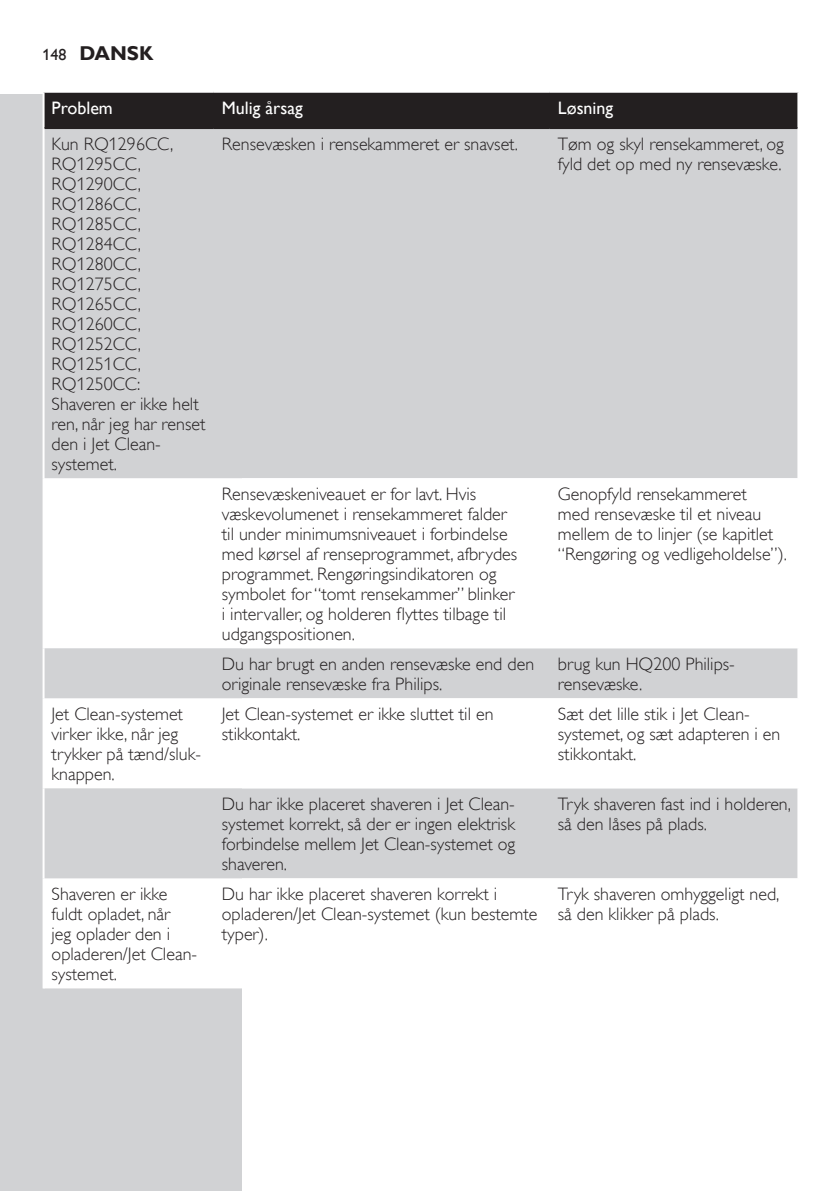
<style>
.page{position:relative;width:840px;height:1191px;background:#fff}
.page>*{position:absolute;margin:0;border:0;box-sizing:border-box;transform-origin:0 0}
.t1{font:700 20px "Gill Sans Alt One WGL";color:#231f20}
.t2{font:18px/20px "Gill Sans Alt One WGL Light";color:#231f20}
.t3{font:18px "Gill Sans Alt One WGL";color:#fff}
.s1{font-weight:400;font-size:16px}
</style>
<div class="page">
<div style="left:0;top:95px;width:241px;height:1096px;background:#d1d2d4"></div>
<div style="left:45px;top:93px;width:752px;height:34px;background:#231f20"></div>
<div style="left:241px;top:129px;width:556px;height:349px;background:#d1d2d4"></div>
<svg style="left:45px;top:478px;width:752px;height:510px"></svg>
<hr style="left:43px;top:93px;width:2px;height:35px;background:#fff">
<hr style="left:43px;top:128px;width:2px;height:350px;background:#fff">
<hr style="left:43px;top:478px;width:2px;height:170px;background:#fff">
<hr style="left:43px;top:648px;width:2px;height:50px;background:#fff">
<hr style="left:43px;top:698px;width:2px;height:90px;background:#fff">
<hr style="left:43px;top:788px;width:2px;height:90px;background:#fff">
<hr style="left:43px;top:878px;width:2px;height:110px;background:#fff">
<hr style="left:45px;top:127px;width:169px;height:2px;background:#231f20">
<hr style="left:214px;top:127px;width:335px;height:2px;background:#231f20">
<hr style="left:549px;top:127px;width:248px;height:2px;background:#231f20">
<p class="t1" style="left:43px;top:40px;width:112px"><span class="s1">148</span> DANSK</p>
<p class="t3" style="left:52px;top:96px;width:63px">Problem</p>
<p class="t3" style="left:222px;top:96px;width:82px">Mulig årsag</p>
<p class="t3" style="left:557px;top:96px;width:57px">Løsning</p>
<p class="t2" style="left:52px;top:134px;width:155px">Kun RQ1296CC,<br>RQ1295CC,<br>RQ1290CC,<br>RQ1286CC,<br>RQ1285CC,<br>RQ1284CC,<br>RQ1280CC,<br>RQ1275CC,<br>RQ1265CC,<br>RQ1260CC,<br>RQ1252CC,<br>RQ1251CC,<br>RQ1250CC:<br>Shaveren er ikke helt ren, når jeg har renset den i Jet Clean&shy;systemet.</p>
<p class="t2" style="left:222px;top:134px;width:297px">Rensevæsken i rensekammeret er snavset.</p>
<p class="t2" style="left:557px;top:134px;width:227px">Tøm og skyl rensekammeret, og fyld det op med ny rensevæske.</p>
<p class="t2" style="left:222px;top:484px;width:297px">Rensevæskeniveauet er for lavt. Hvis væskevolumenet i rensekammeret falder til under minimumsniveauet i forbindelse med kørsel af renseprogrammet, afbrydes programmet. Rengøringsindikatoren og symbolet for “tomt rensekammer” blinker i intervaller, og holderen flyttes tilbage til udgangspositionen.</p>
<p class="t2" style="left:557px;top:484px;width:230px">Genopfyld rensekammeret<br>med rensevæske til et niveau mellem de to linjer (se kapitlet “Rengøring og vedligeholdelse”).</p>
<p class="t2" style="left:222px;top:654px;width:313px">Du har brugt en anden rensevæske end den originale rensevæske fra Philips.</p>
<p class="t2" style="left:557px;top:654px;width:178px">brug kun HQ200 Philips&shy;rensevæske.</p>
<p class="t2" style="left:52px;top:704px;width:151px">Jet Clean-systemet virker ikke, når jeg trykker på tænd/sluk&shy;knappen.</p>
<p class="t2" style="left:222px;top:704px;width:273px">Jet Clean-systemet er ikke sluttet til en stikkontakt.</p>
<p class="t2" style="left:557px;top:704px;width:224px">Sæt det lille stik i Jet Clean&shy;systemet, og sæt adapteren i en stikkontakt.</p>
<p class="t2" style="left:222px;top:794px;width:295px;text-align:justify">Du har ikke placeret shaveren i Jet Clean&shy;systemet korrekt, så der er ingen elektrisk forbindelse mellem Jet Clean-systemet og shaveren.</p>
<p class="t2" style="left:557px;top:794px;width:234px">Tryk shaveren fast ind i holderen, så den låses på plads.</p>
<p class="t2" style="left:52px;top:884px;width:147px">Shaveren er ikke fuldt opladet, når<br>jeg oplader den i opladeren/Jet Clean&shy;systemet.</p>
<p class="t2" style="left:222px;top:884px;width:317px">Du har ikke placeret shaveren korrekt i opladeren/Jet Clean-systemet (kun bestemte typer).</p>
<p class="t2" style="left:557px;top:884px;width:223px">Tryk shaveren omhyggeligt ned, så den klikker på plads.</p>
</div>
